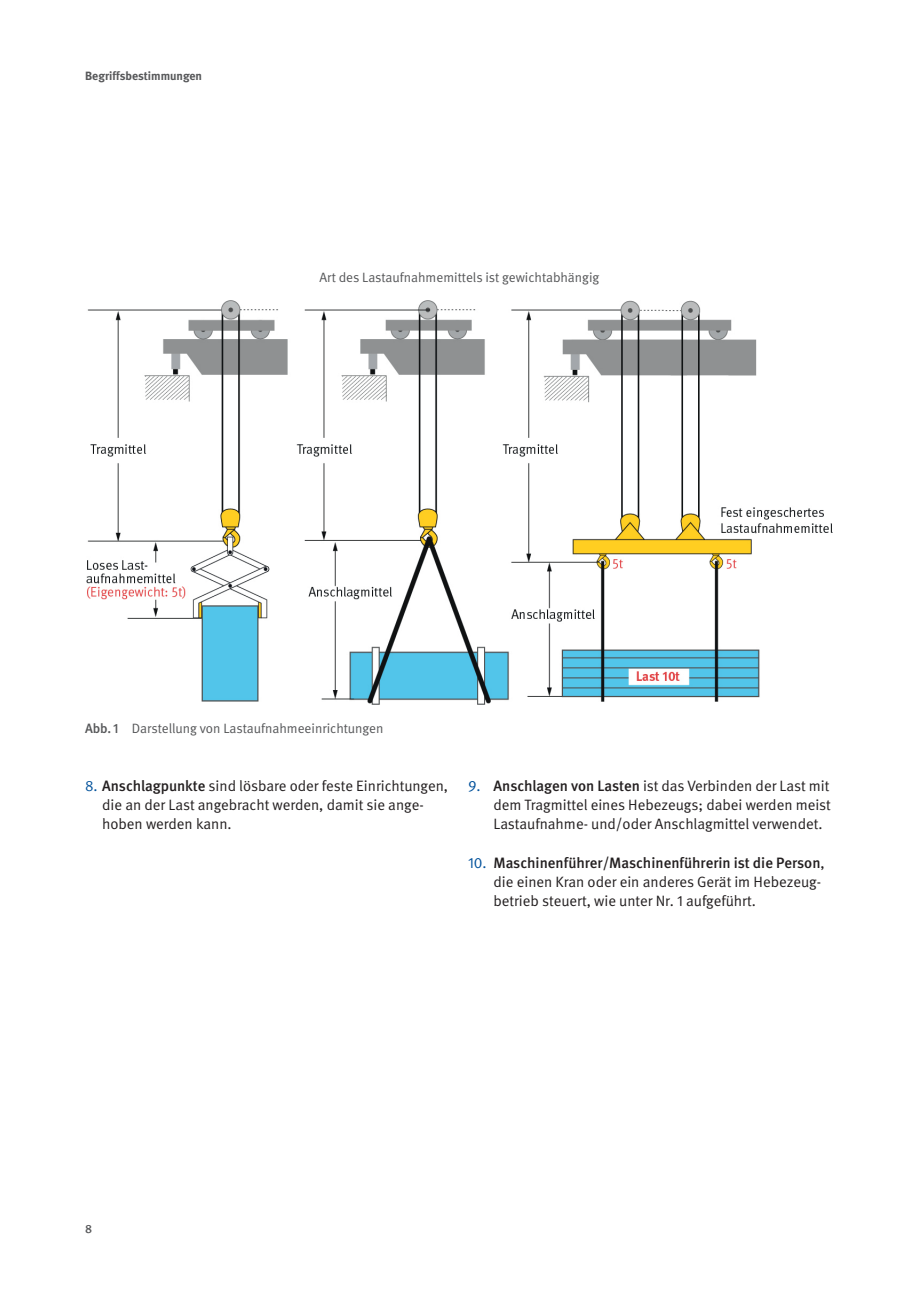
<style>
.page{position:relative;width:919px;height:1289px;background:#fff}
.page>*{position:absolute;margin:0;border:0;box-sizing:border-box;transform-origin:0 0}
.t1{font:15px/19.2px "DGUV Meta";color:#231f20}
.t2{font:13.5px "DGUV Meta";color:#57585a}
.t3{font:700 12px "DGUV Meta";color:#57585a}
.t4{font:500 12px "DGUV Meta";color:#57585a}
.s1{font-weight:500}
.s2{color:#01519b}
</style>
<div class="page">
<img style="left:86px;top:300px;width:746px;height:404px">
<p class="t3" style="left:85px;top:69px;width:119px">Begriffsbestimmungen</p>
<p class="t2" style="left:319px;top:269px;width:281px">Art des Lastaufnahmemittels ist gewichtabhängig</p>
<p class="t2" style="left:85px;top:720px;width:300px"><span class="s1">Abb.1</span> Darstellung von Lastaufnahmeeinrichtungen</p>
<p class="t1" style="left:102px;top:776px;width:347px;text-indent:-17px"><span class="s2">8.</span> <span class="s1">Anschlagpunkte</span> sind lösbare oder feste Einrichtungen, die an der Last angebracht werden, damit sie ange&shy;hoben werden kann.</p>
<p class="t1" style="left:493px;top:776px;width:339px;text-align:justify;text-indent:-26px"><span class="s2">9.</span> <span class="s1">Anschlagen von Lasten</span> ist das Verbinden der Last mit dem Tragmittel eines Hebezeugs; dabei werden meist Lastaufnahme- und/oder Anschlagmittel verwendet.</p>
<p class="t1" style="left:493px;top:853px;width:333px;text-indent:-26px"><span class="s2">10.</span> <span class="s1">Maschinenführer/Maschinenführerin ist die Person</span>, die einen Kran oder ein anderes Gerät im Hebezeug&shy;betrieb steuert, wie unter Nr. 1 aufgeführt.</p>
<p class="t4" style="left:85px;top:1221px;width:9px">8</p>
</div>
